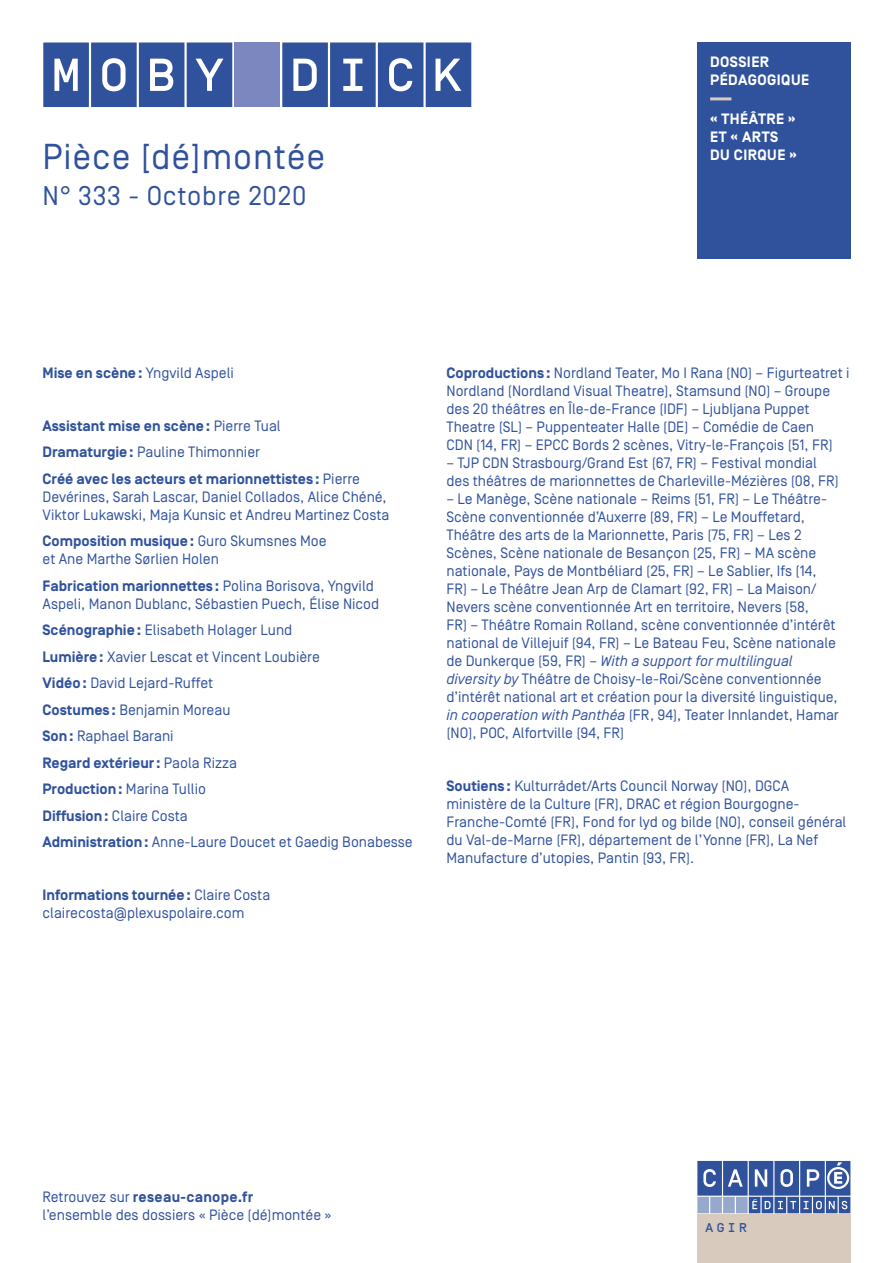
<style>
.page{position:relative;width:893px;height:1263px;background:#fff}
.page>*{position:absolute;margin:0;border:0;box-sizing:border-box;transform-origin:0 0}
.t1{font:500 64.5px "Simplon CNDP";letter-spacing:.01em;color:#30529c}
.t2{font:36px "Simplon BP Regular";letter-spacing:.025em;color:#30529c}
.t3{font:27px "Simplon BP Regular";letter-spacing:.025em;color:#30529c}
.t4{font:15px/18px "Simplon BP Regular";color:#30529c}
.t5{font:700 15px "Simplon BP";color:#30529c}
.t6{font:700 15px/18px "Simplon BP";letter-spacing:.03em;color:#fff}
.t7{font:700 15px "Simplon BP";letter-spacing:.02em;color:#30529c}
.t8{font:500 12.75px "Simplon BP Mono";color:#30529c}
.s1{font-family:"Simplon BP";font-weight:700}
.s2{font-family:"Simplon BP Regular";font-weight:400}
.s3{font-style:italic}
</style>
<div class="page">
<svg style="left:697px;top:1161px;width:153px;height:52px;background:#627bb3"></svg>
<div style="left:697px;top:1214px;width:153px;height:49px;background:#d8cabd"></div>
<div style="left:697px;top:43px;width:153px;height:216px;background:#30529c"></div>
<hr style="left:710px;top:97px;width:21px;height:3px;background:#d8cabd">
<h1 class="t1" style="left:43px;top:43px;width:431px">Moby Dick</h1>
<h2 class="t2" style="left:43px;top:135px;width:284px">Pièce [dé]montée</h2>
<h3 class="t3" style="left:43px;top:180px;width:265px">N° 333 - Octobre 2020</h3>
<p class="t6" style="left:710px;top:53px;width:101px">DOSSIER<br>PÉDAGOGIQUE</p>
<p class="t6" style="left:710px;top:110px;width:88px">« THÉÂTRE »<br>ET « ARTS<br>DU CIRQUE »</p>
<p class="t4" style="left:43px;top:363px;width:193px"><span class="s1">Mise en scène:</span> Yngvild Aspeli</p>
<p class="t5" style="left:43px;top:417px;width:240px">Assistant mise en scène: <span class="s2">Pierre Tual</span></p>
<p class="t4" style="left:43px;top:443px;width:219px"><span class="s1">Dramaturgie:</span> Pauline Thimonnier</p>
<p class="t5" style="left:43px;top:470px;width:319px">Créé avec les acteurs et marionnettistes : <span class="s2">Pierre</span></p>
<p class="t4" style="left:43px;top:487px;width:349px">Devérines, Sarah Lascar, Daniel Collados, Alice Chéné,<br>Viktor Lukawski, Maja Kunsic et Andreu Martinez Costa</p>
<p class="t5" style="left:43px;top:532px;width:286px">Composition musique: <span class="s2">Guro Skumsnes Moe</span></p>
<p class="t4" style="left:43px;top:550px;width:178px">et Ane Marthe Sørlien Holen</p>
<p class="t5" style="left:43px;top:577px;width:333px">Fabrication marionnettes : <span class="s2">Polina Borisova, Yngvild</span></p>
<p class="t4" style="left:43px;top:590px;width:338px;line-height:26.5px">Aspeli, Manon Dublanc, Sébastien Puech, Élise Nicod <span class="s1">Scénographie:</span> Elisabeth Holager Lund<br><span class="s1">Lumière:</span> Xavier Lescat et Vincent Loubière<br><span class="s1">Vidéo:</span> David Lejard-Ruffet<br><span class="s1">Costumes :</span> Benjamin Moreau<br><span class="s1">Son:</span> Raphael Barani</p>
<p class="t5" style="left:43px;top:754px;width:196px">Regard extérieur: <span class="s2">Paola Rizza</span></p>
<p class="t4" style="left:43px;top:776px;width:372px;line-height:26.5px"><span class="s1">Production:</span> Marina Tullio<br><span class="s1">Diffusion:</span> Claire Costa<br><span class="s1">Administration:</span> Anne-Laure Doucet et Gaedig Bonabesse</p>
<p class="t5" style="left:43px;top:886px;width:229px">Informations tournée: <span class="s2">Claire Costa</span></p>
<p class="t4" style="left:43px;top:904px;width:203px">clairecosta@plexuspolaire.com</p>
<p class="t4" style="left:446px;top:363px;width:405px"><span class="s1">Coproductions :</span> Nordland Teater, Mo I Rana (NO) – Figurteatret i Nordland (Nordland Visual Theatre), Stamsund (NO) – Groupe des 20 théâtres en Île-de-France (IDF) – Ljubljana Puppet Theatre (SL) – Puppenteater Halle (DE) – Comédie de Caen<br>CDN (14, FR) – EPCC Bords 2 scènes, Vitry-le-François (51, FR)</p>
<p class="t4" style="left:446px;top:453px;width:394px">– TJP CDN Strasbourg/Grand Est (67, FR) – Festival mondial des théâtres de marionnettes de Charleville-Mézières (08, FR)</p>
<p class="t4" style="left:446px;top:489px;width:394px">– Le Manège, Scène nationale – Reims (51, FR) – Le Théâtre-Scène conventionnée d’Auxerre (89, FR) – Le Mouffetard, Théâtre des arts de la Marionnette, Paris (75, FR) – Les 2<br>Scènes, Scène nationale de Besançon (25, FR) – MA scène nationale, Pays de Montbéliard (25, FR) – Le Sablier, Ifs (14, FR) – Le Théâtre Jean Arp de Clamart (92, FR) – La Maison/ Nevers scène conventionnée Art en territoire, Nevers (58,<br>FR) – Théâtre Romain Rolland, scène conventionnée d’intérêt national de Villejuif (94, FR) – Le Bateau Feu, Scène nationale de Dunkerque (59, FR) – <span class="s3">With a support for multilingual diversity by</span> Théâtre de Choisy-le-Roi/Scène conventionnée d’intérêt national art et création pour la diversité linguistique, <span class="s3">in cooperation with Panthéa</span> (FR, 94), Teater Innlandet, Hamar (NO), POC, Alfortville (94, FR)</p>
<p class="t4" style="left:446px;top:776px;width:401px"><span class="s1">Soutiens :</span> Kulturrådet/Arts Council Norway (NO), DGCA ministère de la Culture (FR), DRAC et région Bourgogne-Franche-Comté (FR), Fond for lyd og bilde (NO), conseil général du Val-de-Marne (FR), département de l’Yonne (FR), La Nef Manufacture d’utopies, Pantin (93, FR).</p>
<p class="t7" style="left:43px;top:1189px;width:212px"><span class="s2">Retrouvez sur</span> reseau-canope.fr</p>
<p class="t4" style="left:43px;top:1206px;width:291px">l’ensemble des dossiers « Pièce (dé)montée »</p>
<p class="t8" style="left:705px;top:1219px;width:43px">AGIR</p>
</div>
